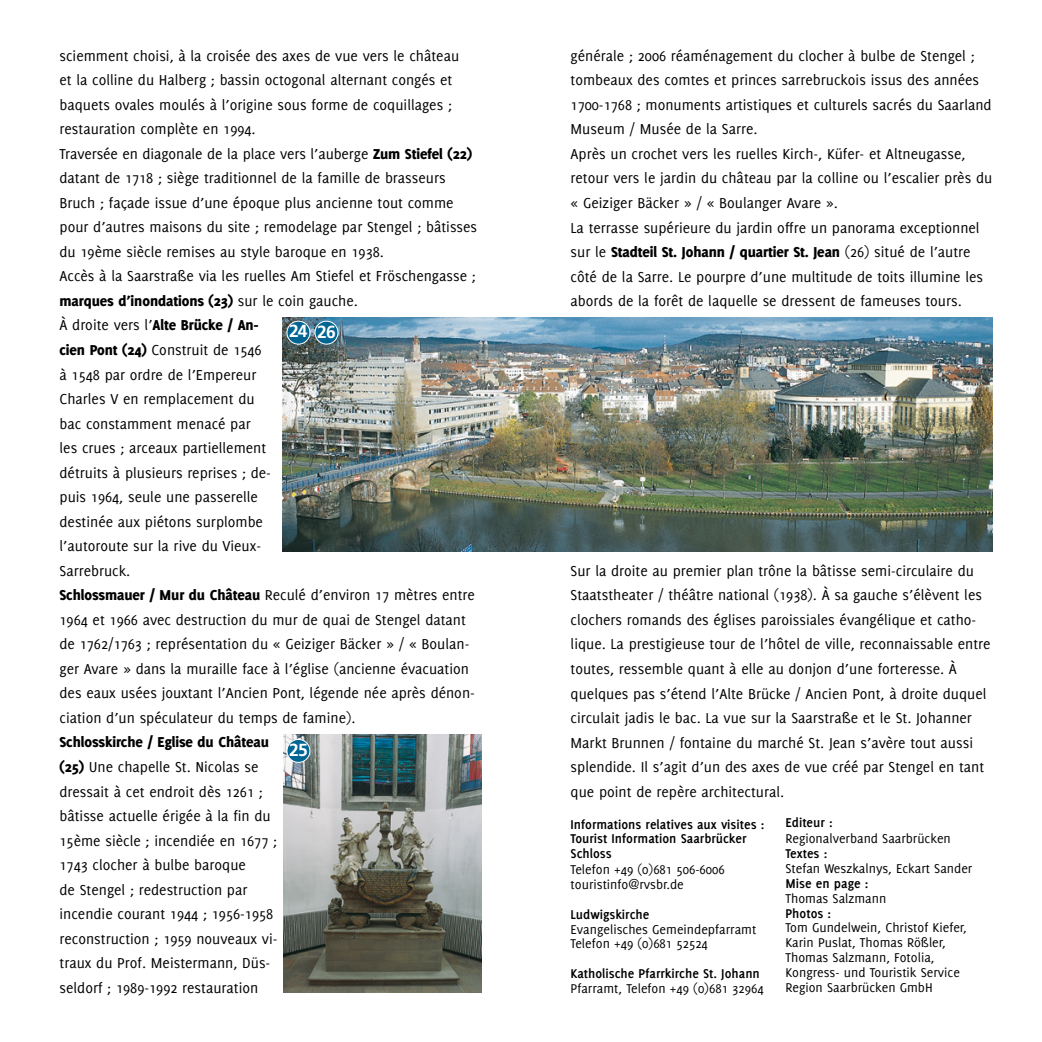
<style>
.page{position:relative;width:1042px;height:1042px;background:#fff}
.page>*{position:absolute;margin:0;border:0;box-sizing:border-box;transform-origin:0 0}
.t1{font:700 17.5px "Frutiger";color:#fff}
.t2{font:15.75px/24.5px "Delicious";color:#000}
.t3{font:14px/14.9px "Delicious";color:#000}
.t4{font:700 14px/14.9px "Delicious";color:#000}
.s1{font-weight:800}
</style>
<div class="page">
<img style="left:283px;top:734px;width:199px;height:258px">
<img style="left:283px;top:317px;width:709px;height:234px">
<div style="left:287px;top:321px;width:23px;height:23px;background:#006592;border-radius:50%"></div>
<div style="left:286px;top:321px;width:24px;height:23px;border:1px solid #fff;border-radius:50%"></div>
<div style="left:315px;top:321px;width:23px;height:23px;background:#006592;border-radius:50%"></div>
<div style="left:315px;top:321px;width:23px;height:23px;border:1px solid #fff;border-radius:50%"></div>
<div style="left:287px;top:739px;width:23px;height:23px;background:#006592;border-radius:50%"></div>
<div style="left:286px;top:739px;width:24px;height:24px;border:1px solid #fff;border-radius:50%"></div>
<p class="t2" style="left:60px;top:43px;width:419px">sciemment choisi, à la croisée des axes de vue vers le château<br>et la colline du Halberg ; bassin octogonal alternant congés et baquets ovales moulés à l’origine sous forme de coquillages ; restauration complète en 1994.<br>Traversée en diagonale de la place vers l’auberge <span class="s1">Zum Stiefel (22) </span>datant de 1718 ; siège traditionnel de la famille de brasseurs Bruch ; façade issue d’une époque plus ancienne tout comme pour d’autres maisons du site ; remodelage par Stengel ; bâtisses du 19ème siècle remises au style baroque en 1938.<br>Accès à la Saarstraße via les ruelles Am Stiefel et Fröschengasse ; <span class="s1">marques d’inondations (23)</span> sur le coin gauche.<br>À droite vers l’<span class="s1">Alte Brücke / An-<br>cien Pont (24)</span> Construit de 1546<br>à 1548 par ordre de l’Empereur<br>Charles V en remplacement du<br>bac constamment menacé par<br>les crues ; arceaux partiellement<br>détruits à plusieurs reprises ; de-<br>puis 1964, seule une passerelle<br>destinée aux piétons surplombe<br>l’autoroute sur la rive du Vieux-<br>Sarrebruck.<br><span class="s1">Schlossmauer / Mur du Château</span> Reculé d’environ 17 mètres entre 1964 et 1966 avec destruction du mur de quai de Stengel datant de 1762/1763 ; représentation du « Geiziger Bäcker » / « Boulan&shy;ger Avare » dans la muraille face à l’église (ancienne évacuation des eaux usées jouxtant l’Ancien Pont, légende née après dénon&shy;ciation d’un spéculateur du temps de famine).</p>
<p class="t2" style="left:60px;top:730px;width:219px"><span class="s1">Schlosskirche / Eglise du Château (25)</span> Une chapelle St. Nicolas se dressait à cet endroit dès 1261 ; bâtisse actuelle érigée à la fin du<br>15ème siècle ; incendiée en 1677 ;<br>1743 clocher à bulbe baroque<br>de Stengel ; redestruction par incendie courant 1944 ; 1956-1958 reconstruction ; 1959 nouveaux vi&shy;traux du Prof. Meistermann, Düs&shy;seldorf ; 1989-1992 restauration</p>
<p class="t1" style="left:289px;top:321px;width:48px">24 26</p>
<p class="t1" style="left:289px;top:740px;width:20px">25</p>
<p class="t2" style="left:570px;top:43px;width:423px">générale ; 2006 réaménagement du clocher à bulbe de Stengel ; tombeaux des comtes et princes sarrebruckois issus des années 1700-1768 ; monuments artistiques et culturels sacrés du Saarland Museum / Musée de la Sarre.<br>Après un crochet vers les ruelles Kirch-, Küfer- et Altneugasse, retour vers le jardin du château par la colline ou l’escalier près du « Geiziger Bäcker » / « Boulanger Avare ».<br>La terrasse supérieure du jardin offre un panorama exceptionnel sur le <span class="s1">Stadteil St. Johann / quartier St. Jean</span> (26) situé de l’autre côté de la Sarre. Le pourpre d’une multitude de toits illumine les abords de la forêt de laquelle se dressent de fameuses tours.</p>
<p class="t2" style="left:570px;top:558px;width:421px">Sur la droite au premier plan trône la bâtisse semi-circulaire du Staatstheater / théâtre national (1938). À sa gauche s’élèvent les clochers romands des églises paroissiales évangélique et catho&shy;lique. La prestigieuse tour de l’hôtel de ville, reconnaissable entre toutes, ressemble quant à elle au donjon d’une forteresse. À quelques pas s’étend l’Alte Brücke / Ancien Pont, à droite duquel circulait jadis le bac. La vue sur la Saarstraße et le St. Johanner Markt Brunnen / fontaine du marché St. Jean s’avère tout aussi splendide. Il s’agit d’un des axes de vue créé par Stengel en tant que point de repère architectural.</p>
<p class="t4" style="left:570px;top:816px;width:195px">Informations relatives aux visites :<br>Tourist Information Saarbrücker<br>Schloss</p>
<p class="t3" style="left:570px;top:862px;width:156px">Telefon +49 (0)681 506-6006 touristinfo@rvsbr.de</p>
<p class="t4" style="left:570px;top:906px;width:80px">Ludwigskirche</p>
<p class="t3" style="left:570px;top:921px;width:187px">Evangelisches Gemeindepfarramt<br>Telefon +49 (0)681 52524</p>
<p class="t4" style="left:570px;top:966px;width:191px">Katholische Pfarrkirche St. Johann</p>
<p class="t3" style="left:570px;top:981px;width:195px">Pfarramt, Telefon +49 (0)681 32964</p>
<p class="t4" style="left:785px;top:815px;width:49px">Editeur :</p>
<p class="t3" style="left:785px;top:831px;width:167px">Regionalverband Saarbrücken</p>
<p class="t4" style="left:785px;top:846px;width:43px">Textes :</p>
<p class="t3" style="left:785px;top:860px;width:188px">Stefan Weszkalnys, Eckart Sander</p>
<p class="t4" style="left:785px;top:875px;width:84px">Mise en page :</p>
<p class="t3" style="left:785px;top:890px;width:102px">Thomas Salzmann</p>
<p class="t4" style="left:785px;top:905px;width:47px">Photos :</p>
<p class="t3" style="left:785px;top:920px;width:183px">Tom Gundelwein, Christof Kiefer,<br>Karin Puslat, Thomas Rößler,<br>Thomas Salzmann, Fotolia,<br>Kongress- und Touristik Service<br>Region Saarbrücken GmbH</p>
</div>
